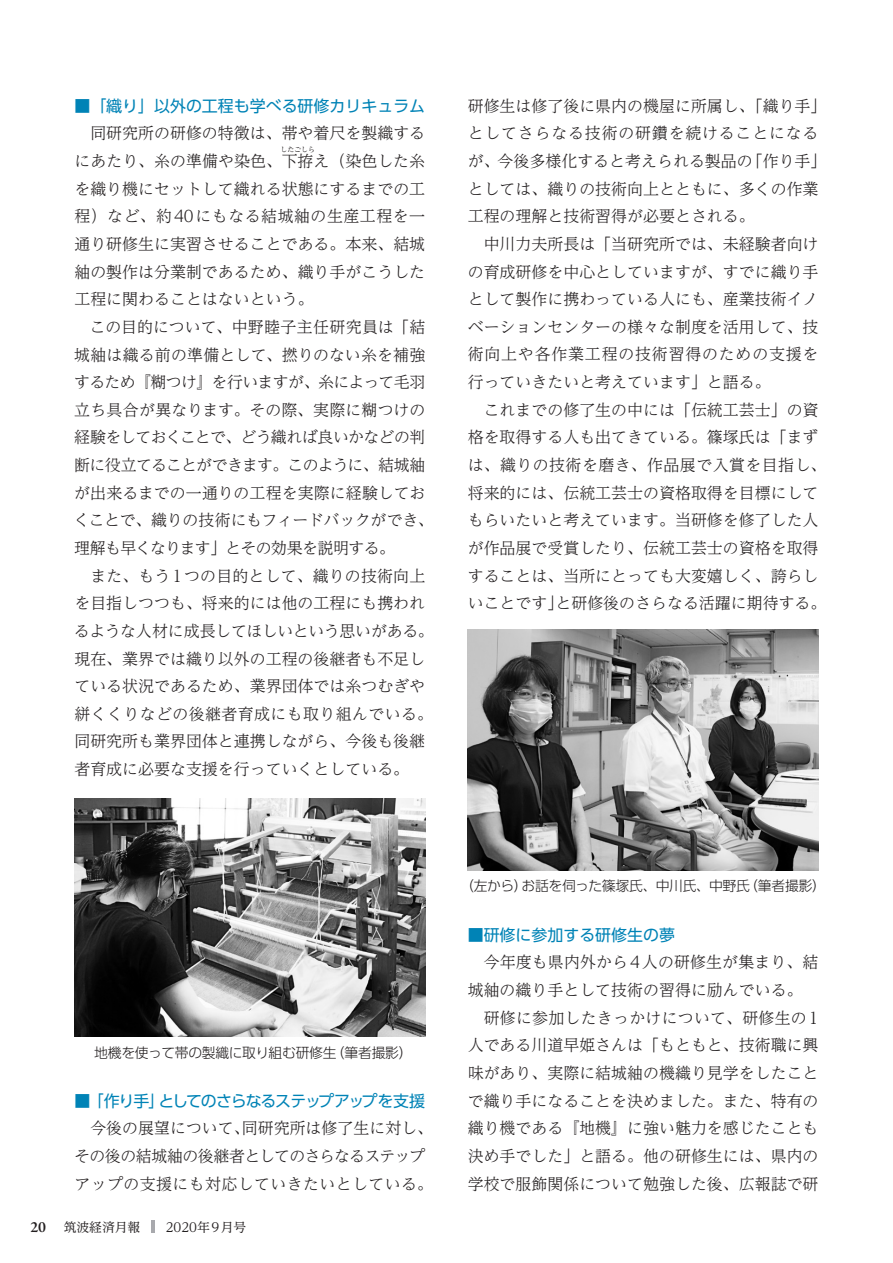
<style>
.page{position:relative;width:893px;height:1263px;background:#fff}
.page>*{position:absolute;margin:0;border:0;box-sizing:border-box;transform-origin:0 0}
.t1{font:300 15.9px/27.6px "UD Reimin Pr 6 N";color:#231f20}
.t2{font:300 15.9px/27.6px "UD Reimin Pr 6 N";letter-spacing:-.02em;color:#231f20}
.t3{font:15.9px "UD Shin Go Pr 6";color:#0083b6}
.t4{font:15.9px "UD Shin Go Pr 6";letter-spacing:-.07em;color:#0083b6}
.t5{font:300 13.8px "UD Shin Go Pro";letter-spacing:-.02em;color:#231f20}
.t6{font:12.75px "UD Reimin Pr 6 N";color:#231f20}
.t7{font:300 6.9px "UD Reimin Pr 6 N";color:#231f20}
.s1{font-family:"Garamond Premr Pro";font-weight:600;font-size:15.9px}
</style>
<div class="page">
<img style="left:74px;top:798px;width:351px;height:238px">
<img style="left:468px;top:630px;width:351px;height:240px">
<hr style="left:151px;top:1220px;width:4px;height:13px;background:#a8a9ad">
<p class="t3" style="left:74px;top:93px;width:352px">■「織り」以外の工程も学べる研修カリキュラム</p>
<p class="t1" style="left:74px;top:119px;width:352px;text-align:right">同研究所の研修の特徴は、帯や着尺を製織するにあたり、糸の準備や染色、下拵え（染色した糸</p>
<p class="t7" style="left:280px;top:144px;width:36px">したごしら</p>
<p class="t1" style="left:74px;top:174px;width:352px;text-align:justify">を織り機にセットして織れる状態にするまでの工程）など、約40にもなる結城紬の生産工程を一通り研修生に実習させることである。本来、結城紬の製作は分業制であるため、織り手がこうした工程に関わることはないという。</p>
<p class="t2" style="left:74px;top:313px;width:361px;text-indent:16px">この目的について、中野睦子主任研究員は「結城紬は織る前の準備として、撚りのない糸を補強するため『糊つけ』を行いますが、糸によって毛羽立ち具合が異なります。その際、実際に糊つけの経験をしておくことで、どう織れば良いかなどの判断に役立てることができます。このように、結城紬が出来るまでの一通りの工程を実際に経験しておくことで、織りの技術にもフィードバックができ、理解も早くなります」とその効果を説明する。</p>
<p class="t1" style="left:74px;top:561px;width:361px;text-indent:16px">また、もう1つの目的として、織りの技術向上を目指しつつも、将来的には他の工程にも携われるような人材に成長してほしいという思いがある。現在、業界では織り以外の工程の後継者も不足している状況であるため、業界団体では糸つむぎや絣くくりなどの後継者育成にも取り組んでいる。同研究所も業界団体と連携しながら、今後も後継者育成に必要な支援を行っていくとしている。</p>
<p class="t5" style="left:94px;top:1041px;width:320px">地機を使って帯の製織に取り組む研修生（筆者撮影）</p>
<p class="t4" style="left:74px;top:1088px;width:352px">■「作り手」としてのさらなるステップアップを支援</p>
<p class="t1" style="left:74px;top:1114px;width:361px;text-indent:16px">今後の展望について、同研究所は修了生に対し、その後の結城紬の後継者としてのさらなるステップアップの支援にも対応していきたいとしている。</p>
<p class="t6" style="left:30px;top:1216px;width:217px"><span class="s1">20</span> 筑波経済月報　　2020年 9月号</p>
<p class="t1" style="left:468px;top:91px;width:360px">研修生は修了後に県内の機屋に所属し、「織り手」としてさらなる技術の研鑽を続けることになるが、今後多様化すると考えられる製品の「作り手」としては、織りの技術向上とともに、多くの作業工程の理解と技術習得が必要とされる。</p>
<p class="t1" style="left:468px;top:229px;width:352px;text-align:justify;text-indent:16px">中川力夫所長は「当研究所では、未経験者向けの育成研修を中心としていますが、すでに織り手として製作に携わっている人にも、産業技術イノベーションセンターの様々な制度を活用して、技術向上や各作業工程の技術習得のための支援を行っていきたいと考えています」と語る。</p>
<p class="t1" style="left:468px;top:395px;width:360px;text-align:center">これまでの修了生の中には「伝統工芸士」の資<br>格を取得する人も出てきている。篠塚氏は「まずは、織りの技術を磨き、作品展で入賞を目指し、将来的には、伝統工芸士の資格取得を目標にしてもらいたいと考えています。当研修を修了した人が作品展で受賞したり、伝統工芸士の資格を取得することは、当所にとっても大変嬉しく、誇らしいことです」と研修後のさらなる活躍に期待する。</p>
<p class="t5" style="left:460px;top:874px;width:367px">（左から）お話を伺った篠塚氏、中川氏、中野氏（筆者撮影）</p>
<p class="t3" style="left:468px;top:922px;width:209px">■研修に参加する研修生の夢</p>
<p class="t1" style="left:484px;top:948px;width:336px">今年度も県内外から4人の研修生が集まり、結</p>
<p class="t1" style="left:468px;top:976px;width:336px">城紬の織り手として技術の習得に励んでいる。</p>
<p class="t1" style="left:484px;top:1003px;width:336px">研修に参加したきっかけについて、研修生の1</p>
<p class="t1" style="left:468px;top:1031px;width:352px">人である川道早姫さんは「もともと、技術職に興</p>
<p class="t1" style="left:468px;top:1059px;width:352px">味があり、実際に結城紬の機織り見学をしたこと</p>
<p class="t1" style="left:468px;top:1086px;width:352px">で織り手になることを決めました。また、特有の</p>
<p class="t1" style="left:468px;top:1114px;width:352px">織り機である『地機』に強い魅力を感じたことも</p>
<p class="t1" style="left:468px;top:1141px;width:352px">決め手でした」と語る。他の研修生には、県内の</p>
<p class="t1" style="left:468px;top:1169px;width:352px">学校で服飾関係について勉強した後、広報誌で研</p>
</div>
